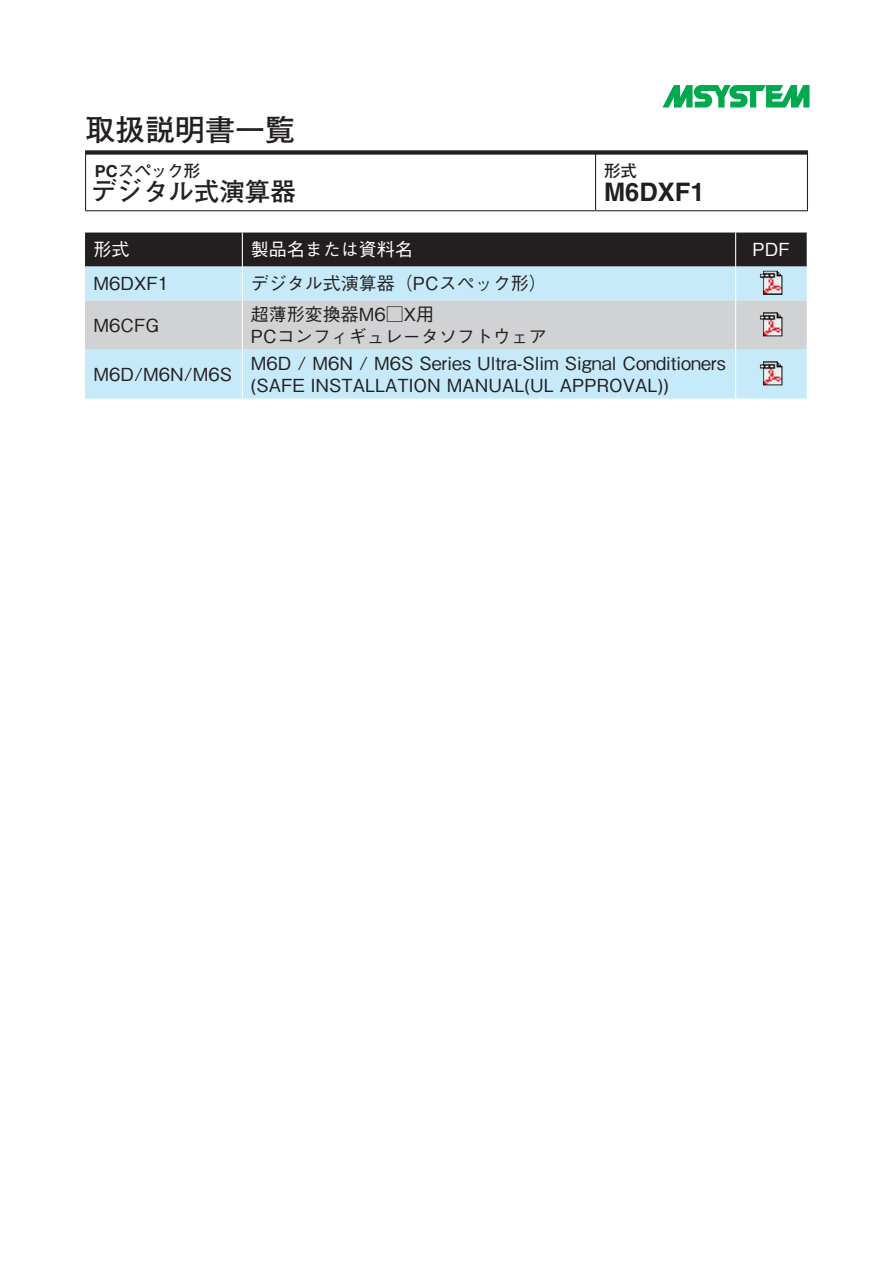
<style>
.page{position:relative;width:893px;height:1263px;background:#fff}
.page>*{position:absolute;margin:0;border:0;box-sizing:border-box;transform-origin:0 0}
.t1{font:700 30px "Futo Go B101 Pro";color:#231f20}
.t2{font:700 25.5px "Futo Go B101 Pro";color:#231f20}
.t3{font:700 25.5px "Helvetica LT Std";color:#231f20}
.t4{font:500 18px/26.5px "Gothic BBB Pro";color:#231f20}
.t5{font:500 18px "Gothic BBB Pro";color:#fff}
.t6{font:700 16.5px "Futo Go B101 Pro";color:#231f20}
.s1{font-family:"Helvetica LT Std"}
</style>
<div class="page">
<div style="left:85px;top:150px;width:723px;height:5px;background:#231f20"></div>
<svg style="left:662px;top:85px;width:147px;height:23px"></svg>
<hr style="left:595px;top:154px;width:1px;height:56px;background:#231f20">
<hr style="left:85px;top:154px;width:1px;height:56px;background:#231f20">
<hr style="left:807px;top:154px;width:1px;height:56px;background:#231f20">
<hr style="left:85px;top:210px;width:511px;height:1px;background:#231f20">
<hr style="left:596px;top:210px;width:212px;height:1px;background:#231f20">
<div style="left:85px;top:233px;width:722px;height:34px;background:#231f20"></div>
<div style="left:85px;top:267px;width:722px;height:132px;background:#c6eafa"></div>
<div style="left:85px;top:301px;width:722px;height:49px;background:#d1d2d4"></div>
<hr style="left:242px;top:233px;width:1px;height:34px;background:#fff">
<hr style="left:735px;top:233px;width:1px;height:34px;background:#fff">
<hr style="left:242px;top:267px;width:1px;height:34px;background:#fff">
<hr style="left:735px;top:267px;width:1px;height:34px;background:#fff">
<hr style="left:242px;top:301px;width:1px;height:49px;background:#fff">
<hr style="left:735px;top:301px;width:1px;height:49px;background:#fff">
<hr style="left:242px;top:350px;width:1px;height:49px;background:#fff">
<hr style="left:735px;top:350px;width:1px;height:49px;background:#fff">
<img style="left:760px;top:271px;width:22px;height:24px">
<img style="left:760px;top:312px;width:22px;height:24px">
<img style="left:760px;top:361px;width:22px;height:24px">
<h1 class="t1" style="left:85px;top:106px;width:211px">取扱説明書一覧</h1>
<p class="t6" style="left:95px;top:157px;width:107px"><span class="s1">PC</span>スペック形</p>
<h2 class="t2" style="left:92px;top:171px;width:205px">デジタル式演算器</h2>
<p class="t5" style="left:94px;top:235px;width:37px">形式</p>
<p class="t4" style="left:94px;top:268px;width:77px">M6DXF1</p>
<p class="t5" style="left:251px;top:235px;width:163px">製品名または資料名</p>
<p class="t4" style="left:251px;top:268px;width:297px">デジタル式演算器（PCスペック形(</p>
<p class="t6" style="left:604px;top:157px;width:34px">形式</p>
<h2 class="t3" style="left:604px;top:177px;width:102px">M6DXF1</h2>
<p class="t4" style="left:94px;top:310px;width:67px">M6CFG</p>
<p class="t4" style="left:94px;top:359px;width:140px">M6D M/ 6N M/ 6S</p>
<p class="t4" style="left:251px;top:298px;width:185px">超薄形変換器M6□X用</p>
<p class="t4" style="left:251px;top:321px;width:477px">PCコンフィギュレータソフトウェア<br>M6D M/ 6N M/ 6S Series Ultra-Slim Signal Conditioners</p>
<p class="t4" style="left:251px;top:370px;width:419px">(SAFE INSTALLATION MANUAL(UL APPROVAL ((</p>
<p class="t5" style="left:752px;top:235px;width:39px">PDF</p>
</div>
